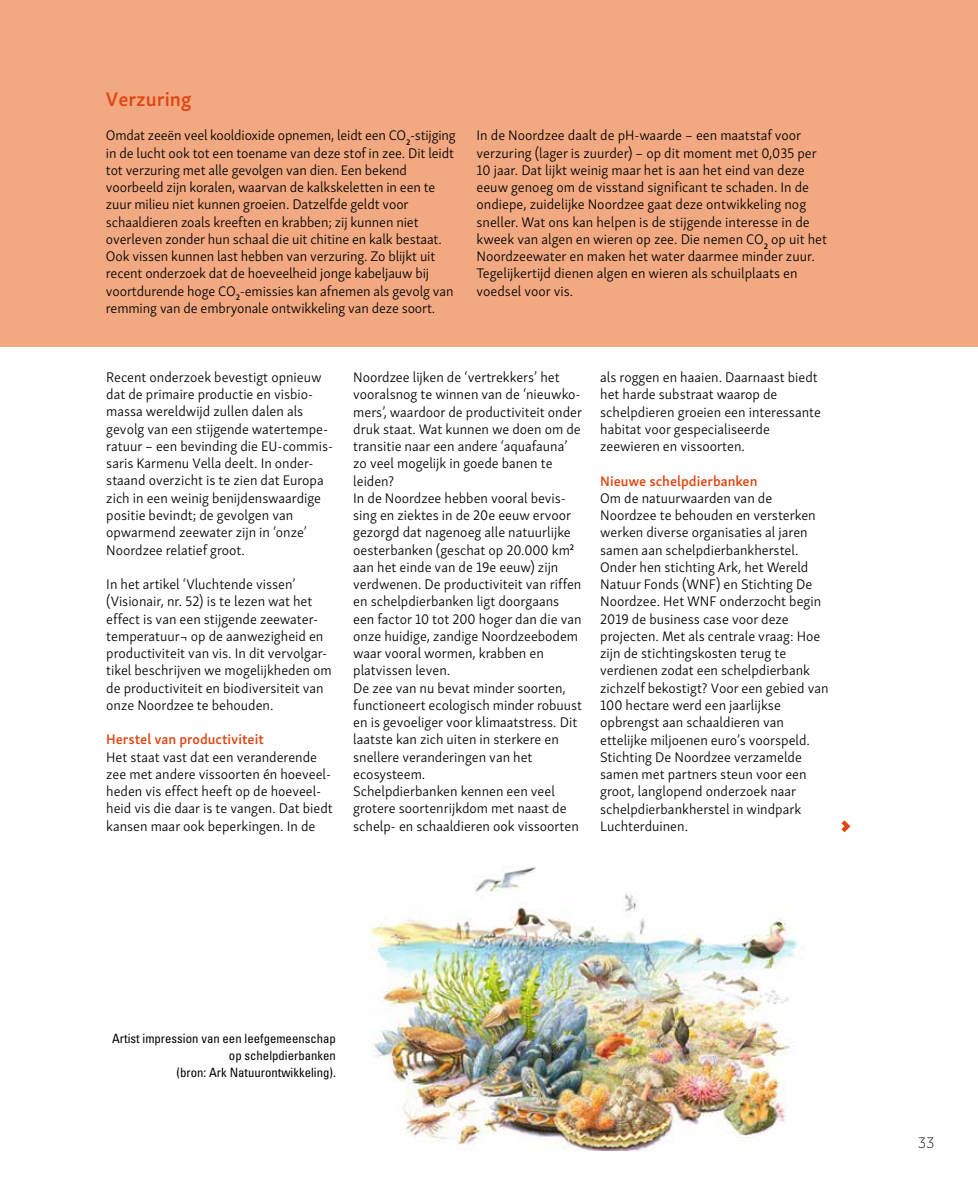
<style>
.page{position:relative;width:978px;height:1191px;background:#fff}
.page>*{position:absolute;margin:0;border:0;box-sizing:border-box;transform-origin:0 0}
.t1{font:600 20.25px "Skolar Sans Latn";color:#e04512}
.t2{font:15px "Museo Sans 100";color:#000}
.t3{font:300 14.25px/17.2px "Skolar Sans Latn";color:#000}
.t4{font:600 14.25px "Skolar Sans Latn";color:#e04512}
.t5{font:condensed 12.75px/17.2px "Univers LT Std";color:#000;text-align:right}
</style>
<div class="page">
<hr style="left:0;top:43px;width:1px;height:511px;background:#164830">
<div style="left:0;top:0;width:978px;height:347px;background:#f2a981"></div>
<img style="left:370px;top:867px;width:429px;height:283px">
<svg style="left:841px;top:820px;width:9px;height:12px"></svg>
<h1 class="t1" style="left:106px;top:83px;width:87px">Verzuring</h1>
<p class="t3" style="left:106px;top:126px;width:351px">Omdat zeeën veel kooldioxide opnemen, leidt een CO<sub>2</sub>-stijging in de lucht ook tot een toename van deze stof in zee. Dit leidt tot verzuring met alle gevolgen van dien. Een bekend voorbeeld zijn koralen, waarvan de kalkskeletten in een te zuur milieu niet kunnen groeien. Datzelfde geldt voor schaaldieren zoals kreeften en krabben; zij kunnen niet overleven zonder hun schaal die uit chitine en kalk bestaat.<br>Ook vissen kunnen last hebben van verzuring. Zo blijkt uit recent onderzoek dat de hoeveelheid jonge kabeljauw bij voortdurende hoge CO<sub>2</sub>-emissies kan afnemen als gevolg van remming van de embryonale ontwikkeling van deze soort.</p>
<p class="t3" style="left:477px;top:126px;width:352px">In de Noordzee daalt de pH-waarde – een maatstaf voor verzuring (lager is zuurder) – op dit moment met 0,035 per 10 jaar. Dat lijkt weinig maar het is aan het eind van deze eeuw genoeg om de visstand significant te schaden. In de ondiepe, zuidelijke Noordzee gaat deze ontwikkeling nog sneller. Wat ons kan helpen is de stijgende interesse in de kweek van algen en wieren op zee. Die nemen CO<sub>2</sub> op uit het Noordzeewater en maken het water daarmee minder zuur.<br>Tegelijkertijd dienen algen en wieren als schuilplaats en voedsel voor vis.</p>
<p class="t3" style="left:106px;top:367px;width:228px">Recent onderzoek bevestigt opnieuw dat de primaire productie en visbio&shy;massa wereldwijd zullen dalen als gevolg van een stijgende watertempe&shy;ratuur – een bevinding die EU-commis&shy;saris Karmenu Vella deelt. In onder&shy;staand overzicht is te zien dat Europa zich in een weinig benijdenswaardige positie bevindt; de gevolgen van opwarmend zeewater zijn in ‘onze’ Noordzee relatief groot.</p>
<p class="t3" style="left:106px;top:574px;width:227px">In het artikel ‘Vluchtende vissen’ (Visionair, nr. 52) is te lezen wat het effect is van een stijgende zeewater&shy;temperatuur¬ op de aanwezigheid en productiviteit van vis. In dit vervolgar&shy;tikel beschrijven we mogelijkheden om de productiviteit en biodiversiteit van onze Noordzee te behouden.</p>
<p class="t4" style="left:106px;top:728px;width:159px">Herstel van productiviteit</p>
<p class="t3" style="left:106px;top:747px;width:228px">Het staat vast dat een veranderende zee met andere vissoorten én hoeveel&shy;heden vis effect heeft op de hoeveel&shy;heid vis die daar is te vangen. Dat biedt kansen maar ook beperkingen. In de</p>
<p class="t3" style="left:353px;top:367px;width:230px">Noordzee lijken de ‘vertrekkers’ het vooralsnog te winnen van de ‘nieuwko&shy;mers’, waardoor de productiviteit onder druk staat. Wat kunnen we doen om de transitie naar een andere ‘aquafauna’ zo veel mogelijk in goede banen te leiden?<br>In de Noordzee hebben vooral bevis&shy;sing en ziektes in de 20e eeuw ervoor gezorgd dat nagenoeg alle natuurlijke oesterbanken (geschat op 20.000 km<sup>2 </sup>aan het einde van de 19e eeuw) zijn verdwenen. De productiviteit van riffen en schelpdierbanken ligt doorgaans een factor 10 tot 200 hoger dan die van onze huidige, zandige Noordzeebodem waar vooral wormen, krabben en platvissen leven.<br>De zee van nu bevat minder soorten, functioneert ecologisch minder robuust en is gevoeliger voor klimaatstress. Dit laatste kan zich uiten in sterkere en snellere veranderingen van het ecosysteem.<br>Schelpdierbanken kennen een veel grotere soortenrijkdom met naast de schelp- en schaaldieren ook vissoorten</p>
<p class="t3" style="left:600px;top:367px;width:222px">als roggen en haaien. Daarnaast biedt het harde substraat waarop de schelpdieren groeien een interessante habitat voor gespecialiseerde zeewieren en vissoorten.</p>
<p class="t4" style="left:600px;top:469px;width:159px">Nieuwe schelpdierbanken</p>
<p class="t3" style="left:600px;top:488px;width:230px">Om de natuurwaarden van de Noordzee te behouden en versterken werken diverse organisaties al jaren samen aan schelpdierbankherstel.<br>Onder hen stichting Ark, het Wereld Natuur Fonds (WNF) en Stichting De Noordzee. Het WNF onderzocht begin 2019 de business case voor deze projecten. Met als centrale vraag: Hoe zijn de stichtingskosten terug te verdienen zodat een schelpdierbank zichzelf bekostigt? Voor een gebied van 100 hectare werd een jaarlijkse opbrengst aan schaaldieren van ettelijke miljoenen euro’s voorspeld.<br>Stichting De Noordzee verzamelde samen met partners steun voor een groot, langlopend onderzoek naar schelpdierbankherstel in windpark Luchterduinen.</p>
<p class="t5" style="left:112px;top:1029px;width:225px">Artist impression van een leefgemeenschap op schelpdierbanken<br>(bron: Ark Natuurontwikkeling).</p>
<p class="t2" style="left:918px;top:1135px;width:18px">33</p>
</div>
